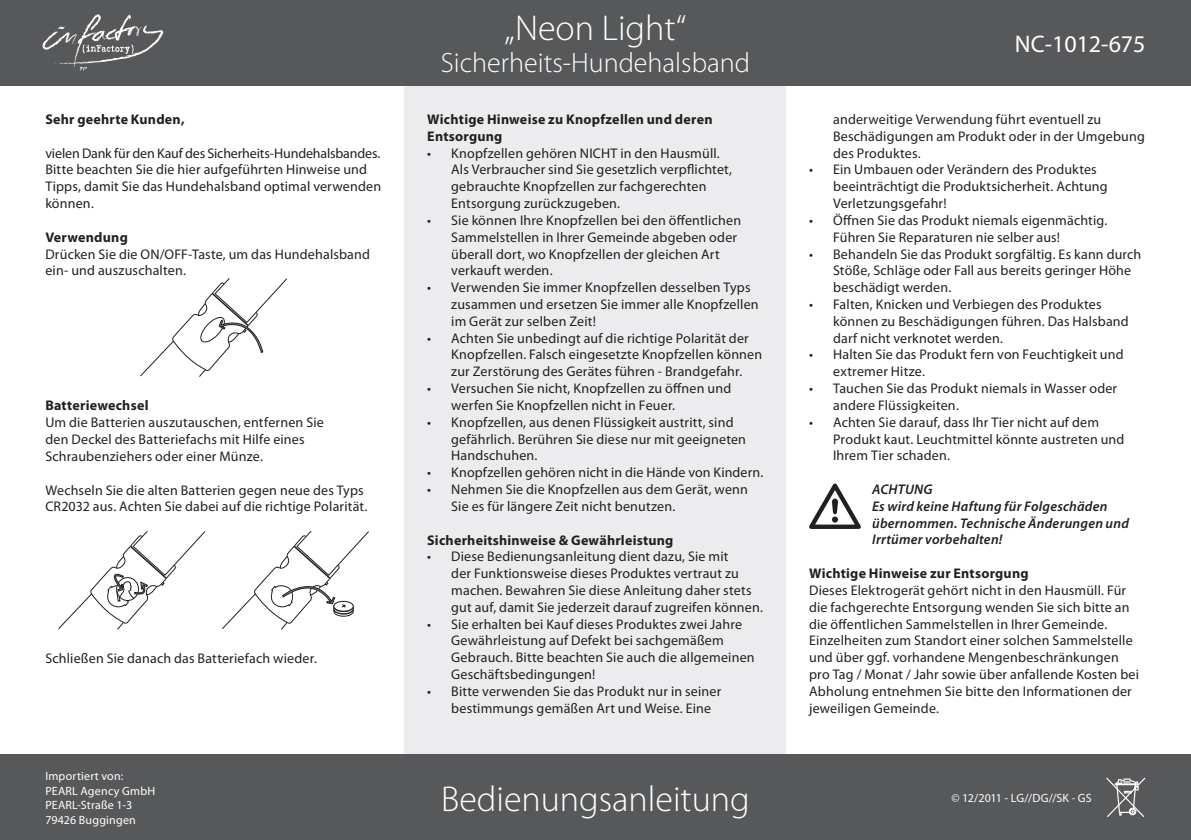
<style>
.page{position:relative;width:1191px;height:840px;background:#fff}
.page>*{position:absolute;margin:0;border:0;box-sizing:border-box;transform-origin:0 0}
.t1{font:300 36px "Myriad Pro";color:#fff}
.t2{font:300 28px "Myriad Pro";color:#fff}
.t3{font:24px "Myriad Pro";color:#fff}
.t4{font:14px/16.8px "Myriad Pro";letter-spacing:.015em;color:#231f20}
.t5{font:700 14px/16.8px "Myriad Pro";letter-spacing:.015em;color:#231f20}
.t6{font:italic 600 14px/16.8px "Myriad Pro";letter-spacing:.015em;color:#231f20}
.t7{font:12px/14.4px "Myriad Pro";letter-spacing:.02em;color:#fff}
.t8{font:12px "Myriad Pro";color:#fff}
</style>
<div class="page">
<div style="left:404px;top:0;width:382px;height:839px;background:#ececee"></div>
<div style="left:0;top:0;width:1191px;height:85px;background:#57585a"></div>
<div style="left:0;top:754px;width:1191px;height:85px;background:#57585a"></div>
<svg style="left:1106px;top:777px;width:39px;height:39px"></svg>
<svg style="left:140px;top:278px;width:147px;height:99px"></svg>
<svg style="left:58px;top:531px;width:148px;height:98px"></svg>
<svg style="left:222px;top:530px;width:147px;height:99px"></svg>
<svg style="left:809px;top:483px;width:52px;height:45px"></svg>
<svg style="left:42px;top:14px;width:122px;height:57px"></svg>
<p class="t5" style="left:45px;top:110px;width:141px">Sehr geehrte Kunden,</p>
<p class="t4" style="left:45px;top:144px;width:337px">vielen Dank für den Kauf des Sicherheits-Hundehalsbandes.<br>Bitte beachten Sie die hier aufgeführten Hinweise und Tipps, damit Sie das Hundehalsband optimal verwenden können.</p>
<p class="t5" style="left:45px;top:228px;width:84px">Verwendung</p>
<p class="t4" style="left:45px;top:245px;width:326px">Drücken Sie die ON/OFF-Taste, um das Hundehalsband ein- und auszuschalten.</p>
<p class="t5" style="left:45px;top:396px;width:105px">Batteriewechsel</p>
<p class="t4" style="left:45px;top:413px;width:280px">Um die Batterien auszutauschen, entfernen Sie den Deckel des Batteriefachs mit Hilfe eines<br>Schraubenziehers oder einer Münze.</p>
<p class="t4" style="left:45px;top:481px;width:323px">Wechseln Sie die alten Batterien gegen neue des Typs<br>CR2032 aus. Achten Sie dabei auf die richtige Polarität.</p>
<p class="t4" style="left:45px;top:649px;width:273px">Schließen Sie danach das Batteriefach wieder.</p>
<p class="t7" style="left:45px;top:768px;width:111px">Importiert von:<br>PEARL Agency GmbH<br>PEARL-Straße 1-3<br>79426 Buggingen</p>
<h1 class="t1" style="left:504px;top:8px;width:183px">„Neon Light“</h1>
<h2 class="t2" style="left:441px;top:47px;width:311px">Sicherheits-Hundehalsband</h2>
<p class="t5" style="left:427px;top:110px;width:287px">Wichtige Hinweise zu Knopfzellen und deren<br>Entsorgung</p>
<p class="t4" style="left:451px;top:144px;width:282px;text-indent:-24px">• Knopfzellen gehören NICHT in den Hausmüll.<br>Als Verbraucher sind Sie gesetzlich verpflichtet, gebrauchte Knopfzellen zur fachgerechten Entsorgung zurückzugeben.</p>
<p class="t4" style="left:451px;top:211px;width:291px;text-indent:-24px">• Sie können Ihre Knopfzellen bei den öffentlichen Sammelstellen in Ihrer Gemeinde abgeben oder überall dort, wo Knopfzellen der gleichen Art verkauft werden.</p>
<p class="t4" style="left:451px;top:279px;width:309px;text-indent:-24px">• Verwenden Sie immer Knopfzellen desselben Typs zusammen und ersetzen Sie immer alle Knopfzellen im Gerät zur selben Zeit!</p>
<p class="t4" style="left:451px;top:329px;width:312px;text-indent:-24px">• Achten Sie unbedingt auf die richtige Polarität der<br>Knopfzellen. Falsch eingesetzte Knopfzellen können zur Zerstörung des Gerätes führen - Brandgefahr.</p>
<p class="t4" style="left:451px;top:379px;width:281px;text-indent:-24px">• Versuchen Sie nicht, Knopfzellen zu öffnen und werfen Sie Knopfzellen nicht in Feuer.</p>
<p class="t4" style="left:451px;top:413px;width:296px;text-indent:-24px">• Knopfzellen, aus denen Flüssigkeit austritt, sind gefährlich. Berühren Sie diese nur mit geeigneten<br>Handschuhen.</p>
<p class="t4" style="left:427px;top:463px;width:337px">• Knopfzellen gehören nicht in die Hände von Kindern.</p>
<p class="t4" style="left:451px;top:480px;width:298px;text-indent:-24px">• Nehmen Sie die Knopfzellen aus dem Gerät, wenn<br>Sie es für längere Zeit nicht benutzen.</p>
<p class="t5" style="left:427px;top:530px;width:248px">Sicherheitshinweise &amp; Gewährleistung</p>
<p class="t4" style="left:451px;top:547px;width:313px;text-indent:-24px">• Diese Bedienungsanleitung dient dazu, Sie mit<br>der Funktionsweise dieses Produktes vertraut zu machen. Bewahren Sie diese Anleitung daher stets gut auf, damit Sie jederzeit darauf zugreifen können.</p>
<p class="t4" style="left:451px;top:615px;width:305px;text-indent:-24px">• Sie erhalten bei Kauf dieses Produktes zwei Jahre Gewährleistung auf Defekt bei sachgemäßem Gebrauch. Bitte beachten Sie auch die allgemeinen Geschäftsbedingungen!</p>
<p class="t4" style="left:451px;top:682px;width:272px;text-indent:-24px">• Bitte verwenden Sie das Produkt nur in seiner bestimmungs gemäßen Art und Weise. Eine</p>
<h1 class="t1" style="left:441px;top:778px;width:310px">Bedienungsanleitung</h1>
<h3 class="t3" style="left:1015px;top:29px;width:132px">NC-1012-675</h3>
<p class="t4" style="left:833px;top:111px;width:313px">anderweitige Verwendung führt eventuell zu<br>Beschädigungen am Produkt oder in der Umgebung des Produktes.</p>
<p class="t4" style="left:833px;top:161px;width:276px;text-indent:-24px">• Ein Umbauen oder Verändern des Produktes beeinträchtigt die Produktsicherheit. Achtung<br>Verletzungsgefahr!</p>
<p class="t4" style="left:833px;top:211px;width:276px;text-indent:-24px">• Öffnen Sie das Produkt niemals eigenmächtig.<br>Führen Sie Reparaturen nie selber aus!</p>
<p class="t4" style="left:833px;top:245px;width:310px;text-indent:-24px">• Behandeln Sie das Produkt sorgfältig. Es kann durch<br>Stöße, Schläge oder Fall aus bereits geringer Höhe beschädigt werden.</p>
<p class="t4" style="left:833px;top:295px;width:297px;text-indent:-24px">• Falten, Knicken und Verbiegen des Produktes können zu Beschädigungen führen. Das Halsband darf nicht verknotet werden.</p>
<p class="t4" style="left:833px;top:346px;width:292px;text-indent:-24px">• Halten Sie das Produkt fern von Feuchtigkeit und extremer Hitze.</p>
<p class="t4" style="left:833px;top:379px;width:285px;text-indent:-24px">• Tauchen Sie das Produkt niemals in Wasser oder andere Flüssigkeiten.</p>
<p class="t4" style="left:833px;top:413px;width:293px;text-indent:-24px">• Achten Sie darauf, dass Ihr Tier nicht auf dem<br>Produkt kaut. Leuchtmittel könnte austreten und<br>Ihrem Tier schaden.</p>
<p class="t6" style="left:872px;top:480px;width:258px">ACHTUNG<br>Es wird keine Haftung für Folgeschäden übernommen. Technische Änderungen und<br>Irrtümer vorbehalten!</p>
<p class="t5" style="left:809px;top:564px;width:221px">Wichtige Hinweise zur Entsorgung</p>
<p class="t4" style="left:809px;top:581px;width:331px">Dieses Elektrogerät gehört nicht in den Hausmüll. Für die fachgerechte Entsorgung wenden Sie sich bitte an die öffentlichen Sammelstellen in Ihrer Gemeinde.<br>Einzelheiten zum Standort einer solchen Sammelstelle und über ggf. vorhandene Mengenbeschränkungen pro Tag / Monat / Jahr sowie über anfallende Kosten bei Abholung entnehmen Sie bitte den Informationen der jeweiligen Gemeinde.</p>
<p class="t8" style="left:951px;top:790px;width:142px">© 12/2011 - LG//DG//SK - GS</p>
</div>
